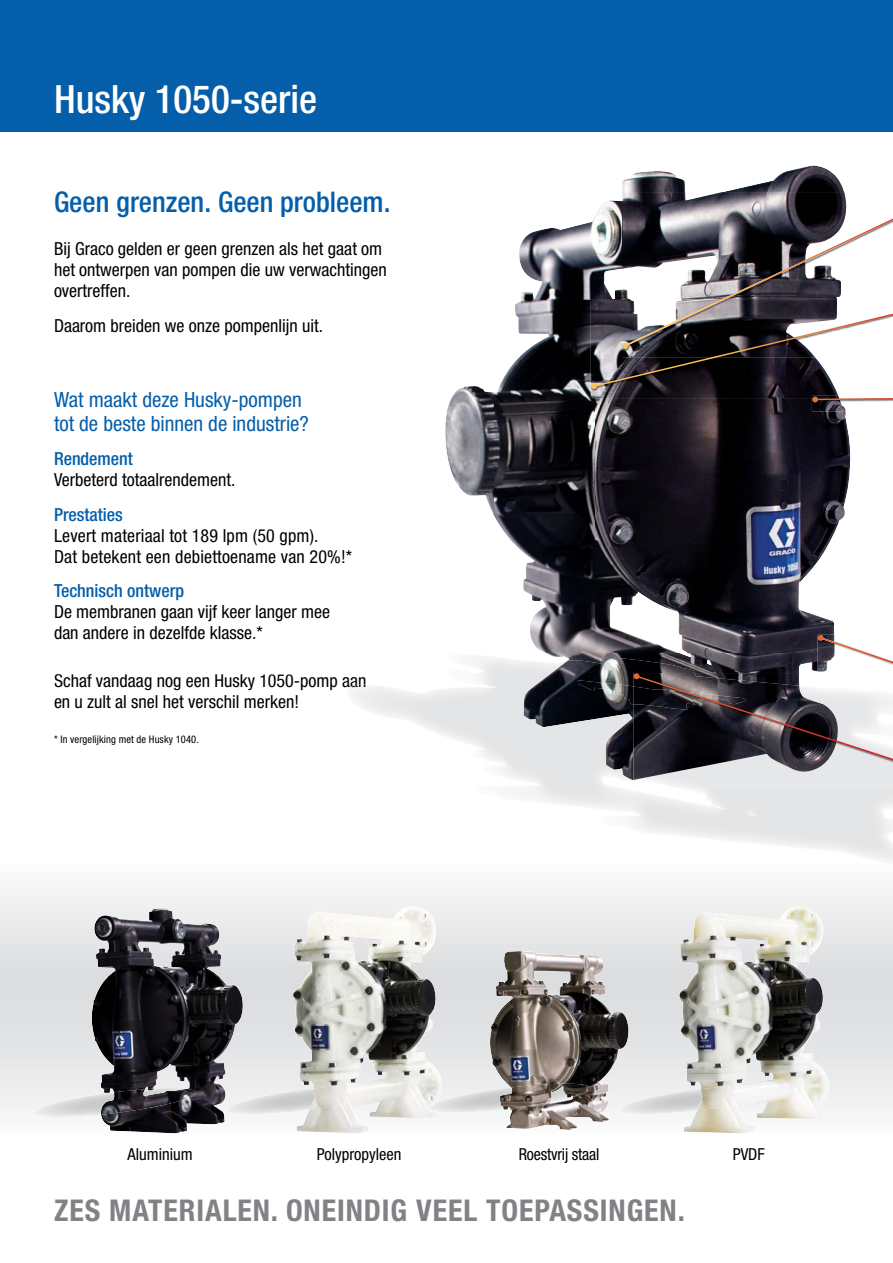
<style>
.page{position:relative;width:893px;height:1263px;background:#fff}
.page>*{position:absolute;margin:0;border:0;box-sizing:border-box;transform-origin:0 0}
.t1{font:500 condensed 39px "Helvetica Neue LT Std";color:#fff}
.t2{font:700 condensed 30px "Helvetica Neue LT Std";letter-spacing:.03em;color:#808285}
.t3{font:500 condensed 28.5px "Helvetica Neue LT Std";color:#045eaa}
.t4{font:condensed 21px/24px "Helvetica Neue LT Std";color:#045eaa}
.t5{font:condensed 18px/21px "Helvetica Neue LT Std";color:#000}
.t6{font:500 condensed 18px "Helvetica Neue LT Std";color:#045eaa}
.t7{font:condensed 16.5px "Helvetica Neue LT Std";color:#000}
.t8{font:condensed 10.5px "Helvetica Neue LT Std";letter-spacing:.01em;color:#000}
</style>
<div class="page">
<svg style="left:0;top:887px;width:893px;height:247px"></svg>
<div style="left:0;top:0;width:893px;height:132px;background:#045eaa"></div>
<img style="left:242px;top:1088px;width:51px;height:26px">
<img style="left:442px;top:1086px;width:48px;height:26px">
<img style="left:629px;top:1089px;width:50px;height:25px">
<img style="left:34px;top:1088px;width:58px;height:29px">
<img style="left:882px;top:859px;width:11px;height:3px">
<img style="left:519px;top:222px;width:72px;height:79px">
<img style="left:494px;top:301px;width:101px;height:353px">
<img style="left:445px;top:386px;width:49px;height:129px">
<img style="left:595px;top:398px;width:256px;height:256px">
<img style="left:548px;top:654px;width:86px;height:4px">
<img style="left:523px;top:658px;width:111px;height:122px">
<img style="left:622px;top:165px;width:222px;height:27px">
<img style="left:622px;top:192px;width:223px;height:3px">
<img style="left:591px;top:389px;width:247px;height:9px">
<svg style="left:591px;top:195px;width:302px;height:194px"></svg>
<img style="left:846px;top:402px;width:5px;height:10px">
<img style="left:812px;top:402px;width:34px;height:10px">
<img style="left:812px;top:395px;width:27px;height:2px">
<svg style="left:812px;top:397px;width:81px;height:5px"></svg>
<img style="left:293px;top:907px;width:149px;height:226px">
<img style="left:310px;top:1085px;width:80px;height:25px">
<svg style="left:429px;top:1103px;width:7px;height:4px"></svg>
<img style="left:92px;top:908px;width:150px;height:225px">
<img style="left:100px;top:1089px;width:97px;height:26px">
<img style="left:679px;top:907px;width:150px;height:226px">
<img style="left:697px;top:1085px;width:85px;height:25px">
<img style="left:490px;top:951px;width:139px;height:179px">
<img style="left:500px;top:1083px;width:91px;height:26px">
<img style="left:633px;top:673px;width:206px;height:107px">
<svg style="left:634px;top:635px;width:259px;height:141px"></svg>
<h1 class="t1" style="left:54px;top:84px;width:265px">Husky 1050-serie</h1>
<h3 class="t3" style="left:54px;top:191px;width:338px">Geen grenzen. Geen probleem.</h3>
<p class="t5" style="left:54px;top:240px;width:334px">Bij Graco gelden er geen grenzen als het gaat om het ontwerpen van pompen die uw verwachtingen overtreffen.</p>
<p class="t5" style="left:54px;top:317px;width:271px">Daarom breiden we onze pompenlijn uit.</p>
<p class="t4" style="left:54px;top:390px;width:256px">Wat maakt deze Husky-pompen tot de beste binnen de industrie?</p>
<p class="t6" style="left:54px;top:452px;width:80px">Rendement</p>
<p class="t5" style="left:54px;top:471px;width:183px">Verbeterd totaalrendement.</p>
<p class="t6" style="left:54px;top:507px;width:70px">Prestaties</p>
<p class="t5" style="left:54px;top:527px;width:300px">Levert materiaal tot 189 lpm (50 gpm).<br>Dat betekent een debiettoename van 20%!*</p>
<p class="t6" style="left:54px;top:584px;width:132px">Technisch ontwerp</p>
<p class="t5" style="left:54px;top:603px;width:278px">De membranen gaan vijf keer langer mee dan andere in dezelfde klasse.*</p>
<p class="t5" style="left:54px;top:672px;width:314px">Schaf vandaag nog een Husky 1050-pomp aan en u zult al snel het verschil merken!</p>
<p class="t8" style="left:54px;top:735px;width:146px">* In vergelijking met de Husky 1040.</p>
<p class="t7" style="left:128px;top:1148px;width:67px">Aluminium</p>
<p class="t7" style="left:317px;top:1148px;width:86px">Polypropyleen</p>
<p class="t7" style="left:519px;top:1148px;width:82px">Roestvrij staal</p>
<p class="t7" style="left:733px;top:1148px;width:34px">PVDF</p>
<h2 class="t2" style="left:54px;top:1198px;width:632px">ZES MATERIALEN. ONEINDIG VEEL TOEPASSINGEN.</h2>
</div>
